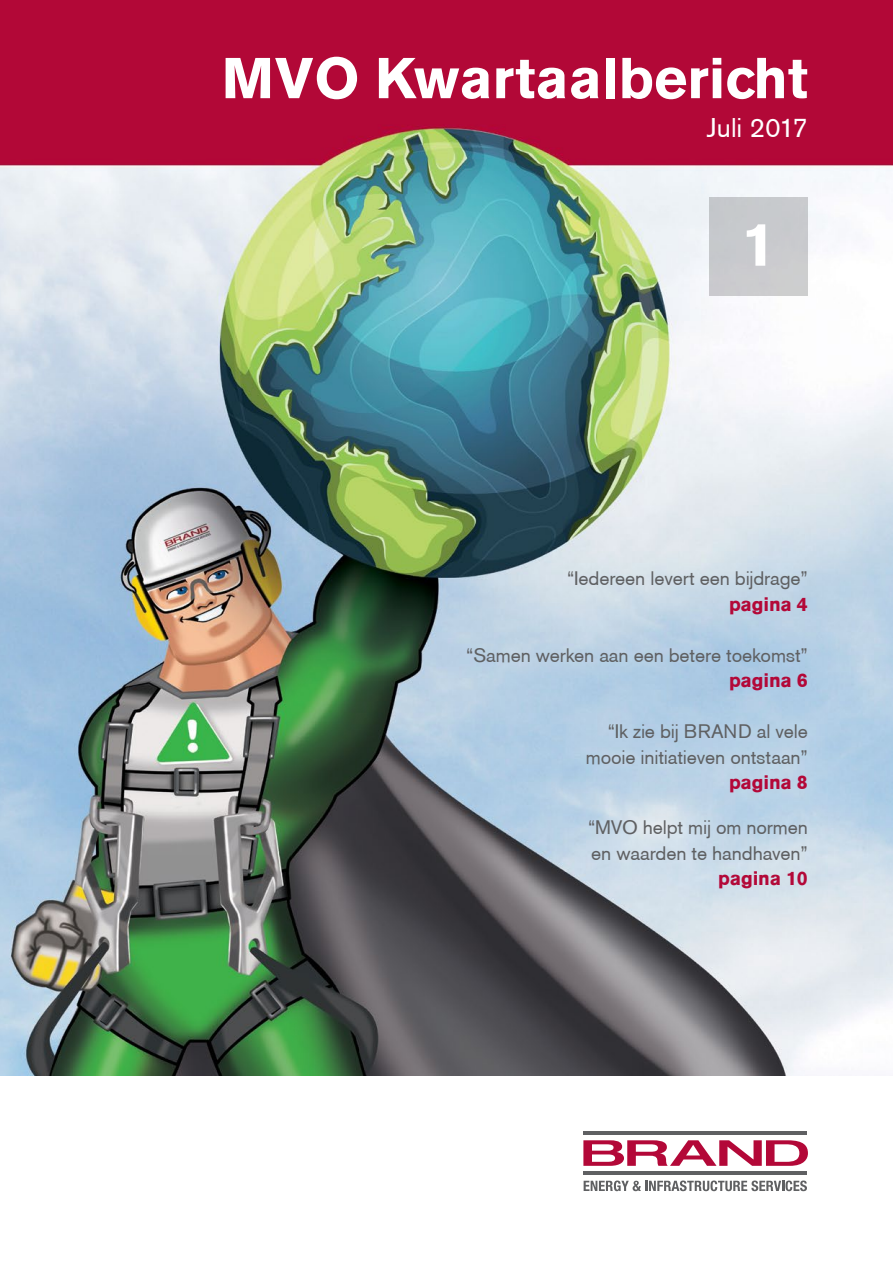
<style>
.page{position:relative;width:893px;height:1263px;background:#fff}
.page>*{position:absolute;margin:0;border:0;box-sizing:border-box;transform-origin:0 0}
.t1{font:700 61.05px "Berthold Akzidenz Grotesk BE";color:#fff}
.t2{font:700 57px "Berthold Akzidenz Grotesk BE";color:#fff}
.t3{font:27px "Berthold Akzidenz Grotesk BE";letter-spacing:-.005em;color:#fff}
.t4{font:19.5px/25.5px "Berthold Akzidenz Grotesk BE";letter-spacing:-.01em;color:#5f6062;text-align:right}
.t5{font:700 19.5px "Berthold Akzidenz Grotesk BE";letter-spacing:-.01em;color:#b30838}
</style>
<div class="page">
<img style="left:0;top:0;width:893px;height:1076px">
<svg style="left:583px;top:1140px;width:225px;height:26px"></svg>
<hr style="left:583px;top:1131px;width:223px;height:4px;background:#5f6062">
<hr style="left:583px;top:1171px;width:224px;height:4px;background:#5f6062">
<svg style="left:584px;top:1180px;width:223px;height:11px"></svg>
<div style="left:709px;top:197px;width:99px;height:99px;background:#c8cacd"></div>
<h2 class="t2" style="left:222px;top:45px;width:588px">MVO Kwartaalbericht</h2>
<h3 class="t3" style="left:707px;top:112px;width:103px">Juli 2017</h3>
<h1 class="t1" style="left:741px;top:209px;width:36px">1</h1>
<p class="t4" style="left:567px;top:565px;width:242px">“Iedereen levert een bijdrage”</p>
<p class="t5" style="left:729px;top:592px;width:80px">pagina 4</p>
<p class="t4" style="left:466px;top:642px;width:343px">“Samen werken aan een betere toekomst”</p>
<p class="t5" style="left:729px;top:669px;width:80px">pagina 6</p>
<p class="t4" style="left:586px;top:718px;width:224px">“Ik zie bij BRAND al vele mooie initiatieven ontstaan”</p>
<p class="t5" style="left:729px;top:771px;width:80px">pagina 8</p>
<p class="t4" style="left:588px;top:814px;width:221px;text-align:left">“MVO helpt mij om normen en waarden te handhaven”</p>
<p class="t5" style="left:718px;top:867px;width:91px">pagina 10</p>
</div>
